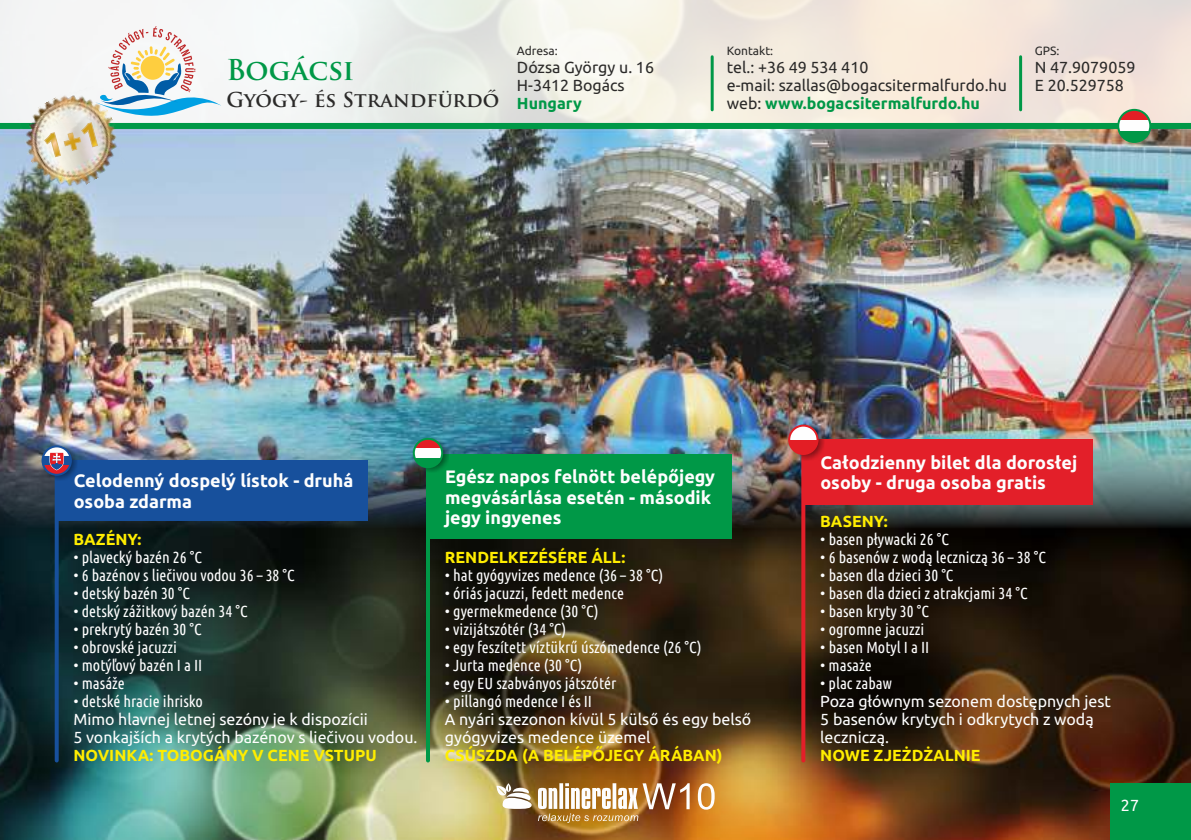
<style>
.page{position:relative;width:1191px;height:840px;background:#fff}
.page>*{position:absolute;margin:0;border:0;box-sizing:border-box;transform-origin:0 0}
.t1{font:700 28px "Trajan Pro";color:#009847}
.t2{font:700 20px "Trajan Pro";color:#2b2a29}
.t3{font:700 18px/20.2px "Ubuntu";color:#fefefe}
.t4{font:16px "Ubuntu Condensed";color:#fefefe}
.t5{font:16px/18px "Ubuntu";color:#fefefe}
.t6{font:16px/18px "Ubuntu";color:#2b2a29}
.t7{font:700 16px "Ubuntu";color:#ffed00}
.t8{font:700 16px "Ubuntu";color:#009847}
.t9{font:12px "Ubuntu";color:#2b2a29}
.s1{font-weight:700;color:#009847}
</style>
<div class="page">
<img style="left:0;top:531px;width:1191px;height:308px">
<div style="left:0;top:0;width:1191px;height:127px;background:#fefefe;opacity:.85"></div>
<img style="left:0;top:0;width:510px;height:123px">
<div style="left:1110px;top:782px;width:81px;height:57px;background:#009847"></div>
<img style="left:0;top:129px;width:1191px;height:402px">
<svg style="left:55px;top:481px;width:4px;height:279px"></svg>
<div style="left:57px;top:460px;width:310px;height:61px;background:#17509c"></div>
<hr style="left:426px;top:467px;width:4px;height:293px;background:#009847">
<div style="left:428px;top:454px;width:303px;height:84px;background:#009847"></div>
<svg style="left:801px;top:460px;width:4px;height:300px"></svg>
<div style="left:803px;top:439px;width:289px;height:66px;background:#e31f29"></div>
<div style="left:788px;top:424px;width:36px;height:36px;background:#2b2a29;opacity:.49"></div>
<div style="left:789px;top:439px;width:28px;height:14px;background:#e31e25"></div>
<svg style="left:789px;top:425px;width:28px;height:14px"></svg>
<div style="left:788px;top:424px;width:30px;height:30px;border:2px solid #e31e25;border-radius:50%"></div>
<div style="left:0;top:123px;width:1191px;height:6px;background:#009847"></div>
<svg style="left:1118px;top:110px;width:32px;height:10px"></svg>
<div style="left:1118px;top:120px;width:32px;height:11px;background:#fefefe"></div>
<svg style="left:1118px;top:131px;width:32px;height:11px"></svg>
<div style="left:1117px;top:109px;width:34px;height:34px;border:2px solid #009847;border-radius:50%"></div>
<hr style="left:1019px;top:57px;width:3px;height:53px;background:#009847">
<hr style="left:710px;top:57px;width:3px;height:53px;background:#009847">
<div style="left:41px;top:445px;width:37px;height:36px;background:#2b2a29;opacity:.49"></div>
<svg style="left:43px;top:446px;width:28px;height:9px"></svg>
<div style="left:43px;top:455px;width:28px;height:10px;background:#17509c"></div>
<svg style="left:43px;top:465px;width:28px;height:9px"></svg>
<svg style="left:49px;top:449px;width:15px;height:22px"></svg>
<div style="left:42px;top:445px;width:30px;height:30px;border:2px solid #17509c;border-radius:50%"></div>
<div style="left:412px;top:437px;width:37px;height:37px;background:#2b2a29;opacity:.49"></div>
<svg style="left:414px;top:438px;width:28px;height:10px"></svg>
<div style="left:414px;top:448px;width:28px;height:9px;background:#fefefe"></div>
<div style="left:414px;top:457px;width:28px;height:10px;background:#009847"></div>
<div style="left:413px;top:437px;width:30px;height:31px;border:2px solid #009847;border-radius:50%"></div>
<img style="left:11px;top:79px;width:122px;height:122px">
<svg style="left:44px;top:26px;width:177px;height:131px"></svg>
<img style="left:496px;top:782px;width:218px;height:40px">
<h1 class="t1" style="left:226px;top:59px;width:129px">Bogácsi</h1>
<p class="t2" style="left:226px;top:92px;width:274px">Gyógy- és Strandfürdő</p>
<p class="t9" style="left:517px;top:46px;width:42px">Adresa:</p>
<p class="t6" style="left:517px;top:59px;width:139px">Dózsa György u. 16<br>H-3412 Bogács</p>
<p class="t8" style="left:517px;top:96px;width:66px">Hungary</p>
<p class="t9" style="left:727px;top:46px;width:48px">Kontakt:</p>
<p class="t6" style="left:727px;top:59px;width:281px">tel.: +36 49 534 410<br>e-mail: szallas@bogacsitermalfurdo.hu web: <span class="s1">www.bogacsitermalfurdo.hu</span></p>
<p class="t9" style="left:1034px;top:46px;width:26px">GPS:</p>
<p class="t6" style="left:1034px;top:59px;width:102px">N 47.9079059<br>E 20.529758</p>
<p class="t3" style="left:74px;top:472px;width:281px">Celodenný dospelý lístok - druhá osoba zdarma</p>
<p class="t7" style="left:73px;top:532px;width:69px">BAZÉNY:</p>
<p class="t4" style="left:73px;top:550px;width:130px">• plavecký bazén 26 °C</p>
<p class="t4" style="left:73px;top:568px;width:223px">• 6 bazénov s liečivou vodou 36 – 38 °C</p>
<p class="t4" style="left:73px;top:586px;width:118px">• detský bazén 30 °C</p>
<p class="t4" style="left:73px;top:604px;width:176px">• detský zážitkový bazén 34 °C</p>
<p class="t4" style="left:73px;top:622px;width:130px">• prekrytý bazén 30 °C</p>
<p class="t4" style="left:73px;top:640px;width:105px">• obrovské jacuzzi</p>
<p class="t4" style="left:73px;top:658px;width:130px">• motýľový bazén I a II</p>
<p class="t4" style="left:73px;top:676px;width:53px">• masáže</p>
<p class="t4" style="left:73px;top:693px;width:131px">• detské hracie ihrisko</p>
<p class="t5" style="left:73px;top:710px;width:345px">Mimo hlavnej letnej sezóny je k dispozícii<br>5 vonkajších a krytých bazénov s liečivou vodou.</p>
<p class="t7" style="left:73px;top:747px;width:305px">NOVINKA: TOBOGÁNY V CENE VSTUPU</p>
<p class="t3" style="left:445px;top:468px;width:272px">Egész napos felnött belépőjegy megvásárlása esetén - második jegy ingyenes</p>
<p class="t7" style="left:445px;top:550px;width:182px">RENDELKEZÉSÉRE ÁLL:</p>
<p class="t4" style="left:445px;top:568px;width:220px">• hat gyógyvizes medence (36 – 38 °C)</p>
<p class="t4" style="left:445px;top:586px;width:181px">• óriás jacuzzi, fedett medence</p>
<p class="t4" style="left:445px;top:604px;width:155px">• gyermekmedence (30 °C)</p>
<p class="t4" style="left:445px;top:622px;width:123px">• vizijátszótér (34 °C)</p>
<p class="t4" style="left:445px;top:640px;width:258px">• egy feszített víztükrű úszómedence (26 °C)</p>
<p class="t4" style="left:445px;top:658px;width:139px">• Jurta medence (30 °C)</p>
<p class="t4" style="left:445px;top:676px;width:173px">• egy EU szabványos játszótér</p>
<p class="t4" style="left:445px;top:693px;width:149px">• pillangó medence I és II</p>
<p class="t5" style="left:445px;top:710px;width:308px">A nyári szezonon kívül 5 külső és egy belső gyógyvizes medence üzemel</p>
<p class="t7" style="left:445px;top:747px;width:279px">CSÚSZDA (A BELÉPŐJEGY ÁRÁBAN)</p>
<p class="t3" style="left:820px;top:453px;width:258px">Całodzienny bilet dla dorosłej osoby - druga osoba gratis</p>
<p class="t7" style="left:820px;top:514px;width:69px">BASENY:</p>
<p class="t4" style="left:820px;top:532px;width:130px">• basen pływacki 26 °C</p>
<p class="t4" style="left:820px;top:550px;width:227px">• 6 basenów z wodą leczniczą 36 – 38 °C</p>
<p class="t4" style="left:820px;top:568px;width:135px">• basen dla dzieci 30 °C</p>
<p class="t4" style="left:820px;top:586px;width:209px">• basen dla dzieci z atrakcjami 34 °C</p>
<p class="t4" style="left:820px;top:604px;width:110px">• basen kryty 30 °C</p>
<p class="t4" style="left:820px;top:622px;width:106px">• ogromne jacuzzi</p>
<p class="t4" style="left:820px;top:640px;width:111px">• basen Motyl I a II</p>
<p class="t4" style="left:820px;top:658px;width:53px">• masaże</p>
<p class="t4" style="left:820px;top:676px;width:73px">• plac zabaw</p>
<p class="t5" style="left:820px;top:692px;width:292px">Poza głównym sezonem dostępnych jest<br>5 basenów krytych i odkrytych z wodą leczniczą.</p>
<p class="t7" style="left:820px;top:747px;width:162px">NOWE ZJEŻDŻALNIE</p>
<p class="t5" style="left:1121px;top:797px;width:20px">27</p>
</div>
